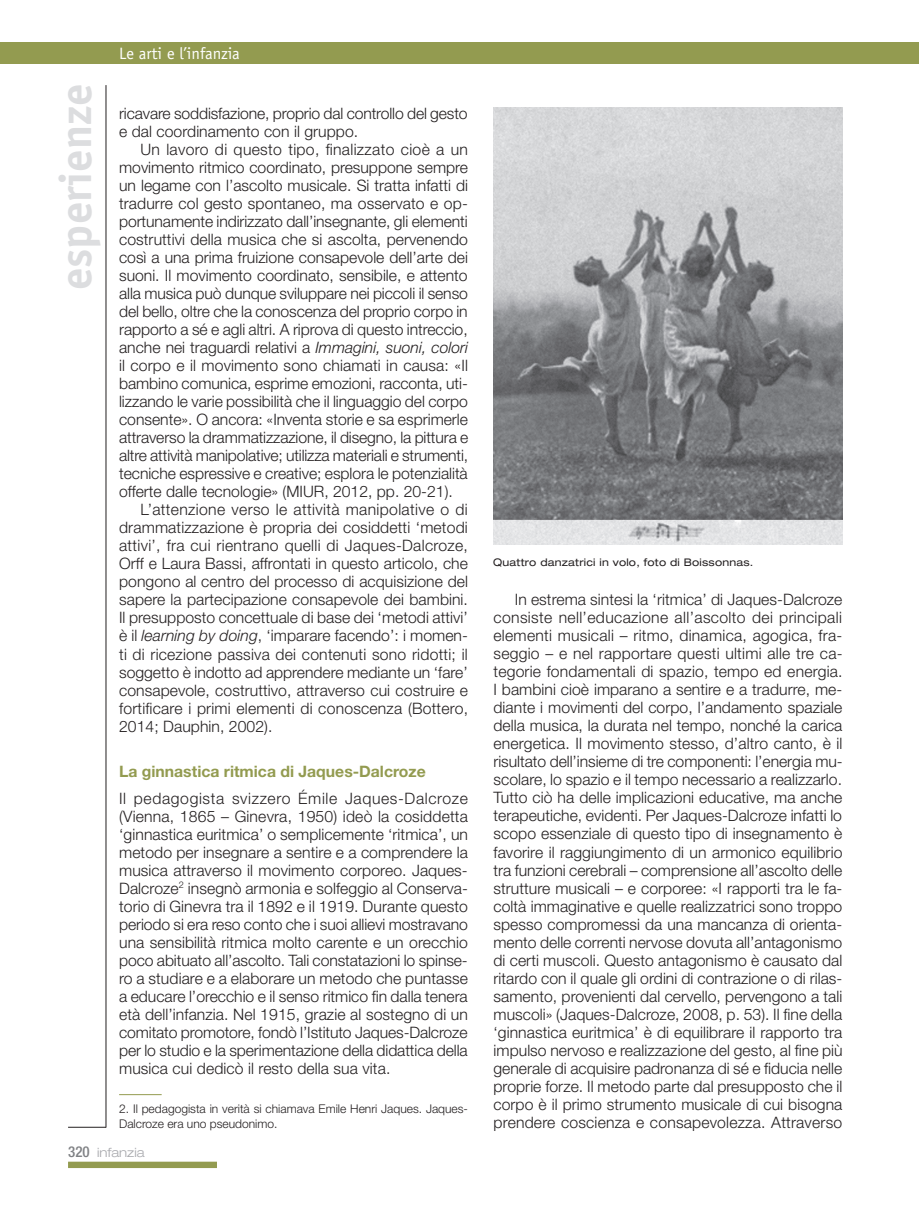
<style>
.page{position:relative;width:919px;height:1217px;background:#fff}
.page>*{position:absolute;margin:0;border:0;box-sizing:border-box;transform-origin:0 0}
.t1{font:700 45px "Officina Sans Std";color:#dcdddf}
.t2{font:16.5px "Officina Sans Std";color:#fff}
.t3{font:300 15.75px/18px "Helvetica Neue LT Std";color:#231f20;text-align:justify}
.t4{font:300 15.75px "Helvetica Neue LT Std";letter-spacing:.02em;color:#231f20}
.t5{font:700 15.75px "Helvetica Neue LT Std";color:#939b50}
.t6{font:300 expanded 12.75px "Helvetica Neue LT Std";color:#a8a9ad}
.t7{font:300 12px/14.2px "Helvetica Neue LT Std";color:#231f20}
.t8{font:expanded 10.5px "Helvetica Neue LT Std";letter-spacing:.02em;color:#231f20}
.s1{font-style:italic}
.s2{font-weight:500;font-stretch:condensed;font-size:15px;color:#808285}
</style>
<div class="page">
<svg style="left:68px;top:1161px;width:149px;height:6px"></svg>
<hr style="left:106px;top:85px;width:1px;height:1042px;background:#231f20">
<hr style="left:68px;top:1126px;width:38px;height:1px;background:#231f20">
<div style="left:0;top:43px;width:918px;height:21px;background:#939b50"></div>
<hr style="left:119px;top:1093px;width:43px;height:1px;background:#939b50">
<img style="left:493px;top:108px;width:349px;height:436px">
<h1 class="t1" style="left:48px;top:290px;width:208px;rotate:-90deg">esperienze</h1>
<p class="t2" style="left:119px;top:43px;width:122px">Le arti e l’infanzia</p>
<p class="t3" style="left:119px;top:104px;width:350px">ricavare soddisfazione, proprio dal controllo del gesto e dal coordinamento con il gruppo.</p>
<p class="t4" style="left:140px;top:140px;width:329px">Un lavoro di questo tipo, finalizzato cioè a un</p>
<p class="t3" style="left:119px;top:158px;width:350px">movimento ritmico coordinato, presuppone sempre</p>
<p class="t3" style="left:119px;top:176px;width:350px">un legame con l’ascolto musicale. Si tratta infatti di</p>
<p class="t3" style="left:119px;top:194px;width:350px">tradurre col gesto spontaneo, ma osservato e op-</p>
<p class="t3" style="left:119px;top:212px;width:350px">portunamente indirizzato dall’insegnante, gli elementi</p>
<p class="t3" style="left:119px;top:230px;width:350px">costruttivi della musica che si ascolta, pervenendo</p>
<p class="t3" style="left:119px;top:248px;width:350px">così a una prima fruizione consapevole dell’arte dei</p>
<p class="t3" style="left:119px;top:266px;width:350px">suoni. Il movimento coordinato, sensibile, e attento</p>
<p class="t3" style="left:119px;top:284px;width:350px">alla musica può dunque sviluppare nei piccoli il senso</p>
<p class="t3" style="left:119px;top:302px;width:350px">del bello, oltre che la conoscenza del proprio corpo in</p>
<p class="t3" style="left:119px;top:320px;width:350px">rapporto a sé e agli altri. A riprova di questo intreccio,</p>
<p class="t3" style="left:119px;top:338px;width:350px">anche nei traguardi relativi a <span class="s1">Immagini, suoni, colori</span></p>
<p class="t3" style="left:119px;top:356px;width:350px">il corpo e il movimento sono chiamati in causa: «Il</p>
<p class="t3" style="left:119px;top:374px;width:350px">bambino comunica, esprime emozioni, racconta, uti-</p>
<p class="t3" style="left:119px;top:392px;width:350px">lizzando le varie possibilità che il linguaggio del corpo</p>
<p class="t3" style="left:119px;top:410px;width:350px">consente». O ancora: «Inventa storie e sa esprimerle</p>
<p class="t3" style="left:119px;top:428px;width:350px">attraverso la drammatizzazione, il disegno, la pittura e</p>
<p class="t3" style="left:119px;top:446px;width:350px">altre attività manipolative; utilizza materiali e strumenti,</p>
<p class="t3" style="left:119px;top:464px;width:350px">tecniche espressive e creative; esplora le potenzialità</p>
<p class="t3" style="left:119px;top:482px;width:335px">offerte dalle tecnologie» (MIUR, 2012, pp. 20-21).</p>
<p class="t4" style="left:140px;top:500px;width:329px">L’attenzione verso le attività manipolative o di</p>
<p class="t3" style="left:119px;top:518px;width:350px">drammatizzazione è propria dei cosiddetti ‘metodi</p>
<p class="t4" style="left:119px;top:536px;width:350px">attivi’, fra cui rientrano quelli di Jaques-Dalcroze,</p>
<p class="t3" style="left:119px;top:554px;width:350px">Orff e Laura Bassi, affrontati in questo articolo, che</p>
<p class="t3" style="left:119px;top:572px;width:350px">pongono al centro del processo di acquisizione del</p>
<p class="t3" style="left:119px;top:590px;width:350px">sapere la partecipazione consapevole dei bambini.</p>
<p class="t3" style="left:119px;top:608px;width:350px">Il presupposto concettuale di base dei ‘metodi attivi’</p>
<p class="t3" style="left:119px;top:626px;width:350px">è il <span class="s1">learning by doing</span>, ‘imparare facendo’: i momen-</p>
<p class="t3" style="left:119px;top:644px;width:350px">ti di ricezione passiva dei contenuti sono ridotti; il</p>
<p class="t3" style="left:119px;top:662px;width:350px">soggetto è indotto ad apprendere mediante un ‘fare’</p>
<p class="t3" style="left:119px;top:680px;width:350px">consapevole, costruttivo, attraverso cui costruire e</p>
<p class="t3" style="left:119px;top:698px;width:350px">fortificare i primi elementi di conoscenza (Bottero,</p>
<p class="t3" style="left:119px;top:716px;width:155px">2014; Dauphin, 2002).</p>
<p class="t5" style="left:119px;top:761px;width:308px">La ginnastica ritmica di Jaques-Dalcroze</p>
<p class="t3" style="left:119px;top:788px;width:350px">Il pedagogista svizzero Émile Jaques-Dalcroze (Vienna, 1865 – Ginevra, 1950) ideò la cosiddetta ‘ginnastica euritmica’ o semplicemente ‘ritmica’, un metodo per insegnare a sentire e a comprendere la musica attraverso il movimento corporeo. Jaques-Dalcroze<sup>2</sup> insegnò armonia e solfeggio al Conserva&shy;torio di Ginevra tra il 1892 e il 1919. Durante questo periodo si era reso conto che i suoi allievi mostravano una sensibilità ritmica molto carente e un orecchio poco abituato all’ascolto. Tali constatazioni lo spinse&shy;ro a studiare e a elaborare un metodo che puntasse a educare l’orecchio e il senso ritmico fin dalla tenera età dell’infanzia. Nel 1915, grazie al sostegno di un comitato promotore, fondò l’Istituto Jaques-Dalcroze per lo studio e la sperimentazione della didattica della musica cui dedicò il resto della sua vita.</p>
<p class="t7" style="left:119px;top:1101px;width:350px">2. Il pedagogista in verità si chiamava Emile Henri Jaques. Jaques-<br>Dalcroze era uno pseudonimo.</p>
<p class="t6" style="left:68px;top:1144px;width:78px"><span class="s2">320</span> infanzia</p>
<p class="t8" style="left:493px;top:555px;width:262px">Quattro danzatrici in volo, foto di Boissonnas.</p>
<p class="t3" style="left:493px;top:590px;width:350px;text-indent:21px">In estrema sintesi la ‘ritmica’ di Jaques-Dalcroze consiste nell’educazione all’ascolto dei principali elementi musicali – ritmo, dinamica, agogica, fra&shy;seggio – e nel rapportare questi ultimi alle tre ca&shy;tegorie fondamentali di spazio, tempo ed energia.<br>I bambini cioè imparano a sentire e a tradurre, me&shy;diante i movimenti del corpo, l’andamento spaziale della musica, la durata nel tempo, nonché la carica energetica. Il movimento stesso, d’altro canto, è il risultato dell’insieme di tre componenti: l’energia mu&shy;scolare, lo spazio e il tempo necessario a realizzarlo.<br>Tutto ciò ha delle implicazioni educative, ma anche terapeutiche, evidenti. Per Jaques-Dalcroze infatti lo scopo essenziale di questo tipo di insegnamento è favorire il raggiungimento di un armonico equilibrio tra funzioni cerebrali – comprensione all’ascolto delle strutture musicali – e corporee: «I rapporti tra le fa&shy;coltà immaginative e quelle realizzatrici sono troppo spesso compromessi da una mancanza di orienta&shy;mento delle correnti nervose dovuta all’antagonismo di certi muscoli. Questo antagonismo è causato dal ritardo con il quale gli ordini di contrazione o di rilas&shy;samento, provenienti dal cervello, pervengono a tali muscoli» (Jaques-Dalcroze, 2008, p. 53). Il fine della ‘ginnastica euritmica’ è di equilibrare il rapporto tra impulso nervoso e realizzazione del gesto, al fine più generale di acquisire padronanza di sé e fiducia nelle proprie forze. Il metodo parte dal presupposto che il corpo è il primo strumento musicale di cui bisogna prendere coscienza e consapevolezza. Attraverso</p>
</div>
